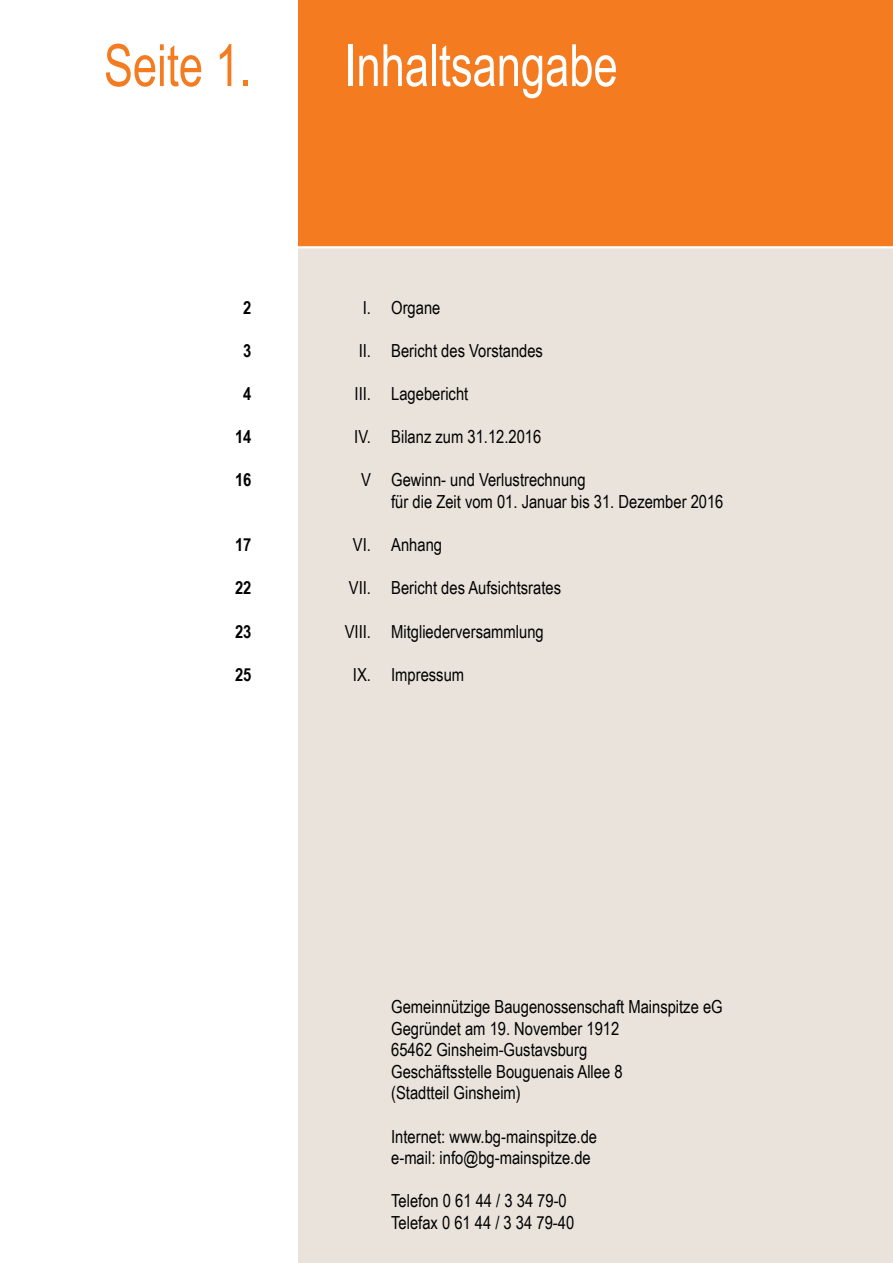
<style>
.page{position:relative;width:893px;height:1263px;background:#f47b20}
.page>*{position:absolute;margin:0;border:0;box-sizing:border-box;transform-origin:0 0}
.t1{font:58.35px "Arial Narrow";color:#fff;scale:.91 1}
.t2{font:58.35px "Arial Narrow";color:#f47b20;scale:.91 1}
.t3{font:18px/21.6px "Arial Narrow";color:#000}
.t4{font:700 18px "Arial Narrow";color:#000}
</style>
<div class="page">
<div style="left:0;top:248px;width:893px;height:1015px;background:#e9e3dc"></div>
<div style="left:0;top:0;width:298px;height:1263px;background:#fff"></div>
<hr style="left:0;top:246px;width:893px;height:2px;background:#fff">
<h1 class="t2" style="left:104px;top:23px;width:164px">Seite 1.</h1>
<h1 class="t1" style="left:344px;top:23px;width:302px">Inhaltsangabe</h1>
<p class="t4" style="left:243px;top:294px;width:10px">2</p>
<p class="t4" style="left:243px;top:337px;width:10px">3</p>
<p class="t4" style="left:243px;top:380px;width:10px">4</p>
<p class="t4" style="left:235px;top:423px;width:18px">14</p>
<p class="t4" style="left:235px;top:466px;width:18px">16</p>
<p class="t4" style="left:235px;top:531px;width:18px">17</p>
<p class="t4" style="left:235px;top:574px;width:18px">22</p>
<p class="t4" style="left:235px;top:618px;width:18px">23</p>
<p class="t4" style="left:235px;top:661px;width:18px">25</p>
<p class="t3" style="left:363px;top:296px;width:10px">I.</p>
<p class="t3" style="left:359px;top:339px;width:14px">II.</p>
<p class="t3" style="left:355px;top:382px;width:18px">III.</p>
<p class="t3" style="left:354px;top:425px;width:18px">IV.</p>
<p class="t3" style="left:361px;top:469px;width:11px">V</p>
<p class="t3" style="left:353px;top:533px;width:20px">VI.</p>
<p class="t3" style="left:349px;top:577px;width:24px">VII.</p>
<p class="t3" style="left:345px;top:620px;width:28px">VIII.</p>
<p class="t3" style="left:353px;top:663px;width:20px">IX.</p>
<p class="t3" style="left:391px;top:296px;width:51px">Organe</p>
<p class="t3" style="left:391px;top:339px;width:153px">Bericht des Vorstandes</p>
<p class="t3" style="left:391px;top:382px;width:79px">Lagebericht</p>
<p class="t3" style="left:391px;top:425px;width:152px">Bilanz zum 31.12.2016</p>
<p class="t3" style="left:391px;top:469px;width:334px">Gewinn- und Verlustrechnung<br>für die Zeit vom 01. Januar bis 31. Dezember 2016</p>
<p class="t3" style="left:391px;top:533px;width:52px">Anhang</p>
<p class="t3" style="left:391px;top:577px;width:171px">Bericht des Aufsichtsrates</p>
<p class="t3" style="left:391px;top:620px;width:154px">Mitgliederversammlung</p>
<p class="t3" style="left:391px;top:663px;width:74px">Impressum</p>
<p class="t3" style="left:391px;top:995px;width:333px">Gemeinnützige Baugenossenschaft Mainspitze eG Gegründet am 19. November 1912<br>65462 Ginsheim-Gustavsburg<br>Geschäftsstelle Bouguenais Allee 8<br>(Stadtteil Ginsheim)</p>
<p class="t3" style="left:391px;top:1125px;width:207px">Internet: www.bg-mainspitze.de e-mail: info@bg-mainspitze.de</p>
<p class="t3" style="left:391px;top:1189px;width:185px">Telefon 0 61 44 / 3 34 79-0<br>Telefax 0 61 44 / 3 34 79-40</p>
</div>
